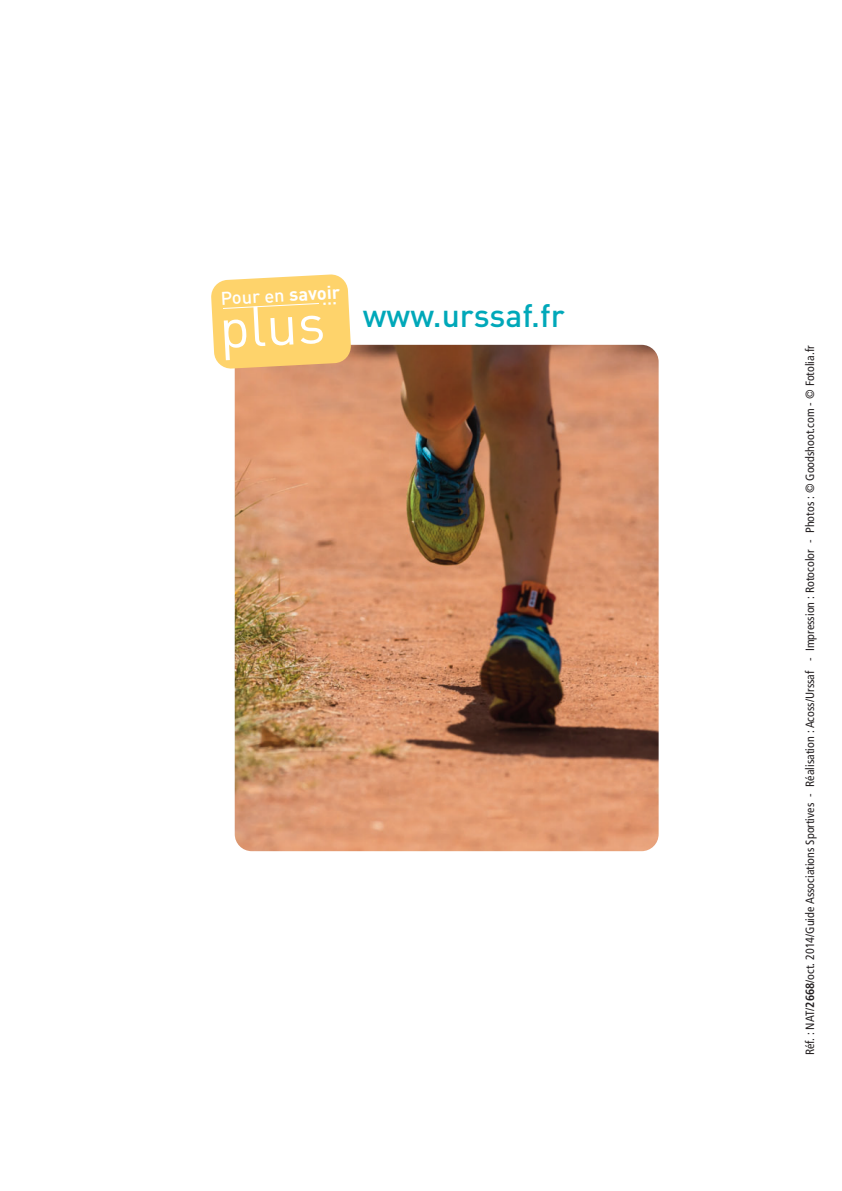
<style>
.page{position:relative;width:842px;height:1191px;background:#fff}
.page>*{position:absolute;margin:0;border:0;box-sizing:border-box;transform-origin:0 0}
.t1{font:55.8px "DIN";color:#fff}
.t2{font:500 32px "DINOT";color:#00a8b9}
.t3{font:500 18.2px "DIN";color:#fff}
.t4{font:condensed 12px "Frutiger LT Std";color:#231f20}
.s1{font-weight:700}
.s2{font-size:19px}
</style>
<div class="page">
<img style="left:235px;top:345px;width:424px;height:506px;border-radius:17px">
<svg style="left:211px;top:274px;width:140px;height:95px;background:#fcd376"></svg>
<h3 class="t3" style="left:220px;top:287px;width:121px;rotate:-3deg">Pour en <span class="s1">savoir</span><span class="s2">…</span></h3>
<h1 class="t1" style="left:217px;top:293px;width:108px;rotate:-3deg">plus</h1>
<h2 class="t2" style="left:363px;top:304px;width:203px">www.urssaf.fr</h2>
<p class="t4" style="left:805px;top:1055px;width:711px;rotate:-90deg">Réf. : NAT/<span class="s1">2668</span>/oct. 2014/Guide Associations Sportives - Réalisation : Acoss/Urssaf - Impression : Rotocolor - Photos : © Goodshoot.com - © Fotolia.fr</p>
</div>
